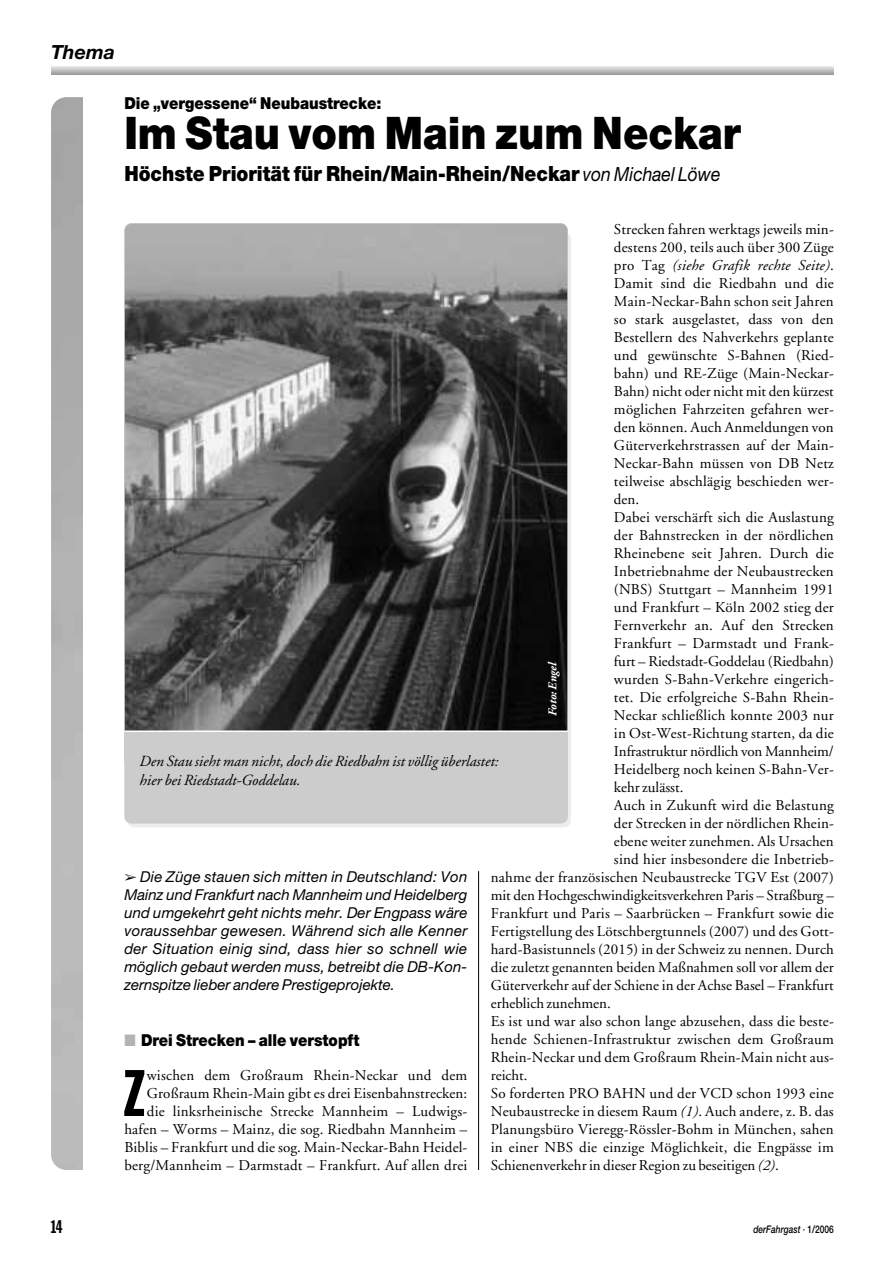
<style>
.page{position:relative;width:893px;height:1263px;background:#fff}
.page>*{position:absolute;margin:0;border:0;box-sizing:border-box;transform-origin:0 0}
.t1{font:64.5px "Franklin Gothic Extra Cond";color:#000}
.t2{font:900 45px "Helvetica Neue";color:#000;scale:.9 1}
.t3{font:900 21px "Helvetica Neue";color:#000;scale:.9 1}
.t4{font:italic 700 19.5px "Helvetica Neue";color:#000}
.t5{font:18px "Franklin Gothic Extra Cond";color:#000}
.t6{font:900 16.5px "Helvetica Neue";color:#000;scale:.9 1}
.t7{font:italic 15.45px/18.6px "Adobe Garamond";color:#000}
.t8{font:15px/18px "Adobe Garamond";letter-spacing:.015em;color:#000;text-align:right}
.t9{font:italic 15px/18px "Helvetica Neue";color:#000;text-align:justify}
.t10{font:15px "Adobe Garamond";letter-spacing:-.005em;color:#000}
.t11{font:15px "Adobe Garamond";letter-spacing:-.01em;color:#000}
.t12{font:italic 15px "Adobe Garamond";letter-spacing:.015em;color:#000}
.t13{font:italic 700 12px "Adobe Garamond";color:#fff}
.t14{font:italic 500 10.5px "Helvetica Neue";color:#000;scale:.8 1}
.s1{font-weight:400;font-style:italic;font-size:19.5px}
.s2{font-style:normal}
.s3{font-style:italic}
.s4{color:#b3b3b3}
</style>
<div class="page">
<hr style="left:51px;top:66px;width:782px;height:2px;background:#e3e3e3">
<hr style="left:51px;top:67px;width:782px;height:2px;background:#d8d8d8">
<hr style="left:51px;top:68px;width:782px;height:2px;background:#cdcdcd">
<hr style="left:51px;top:69px;width:782px;height:2px;background:#c1c1c1">
<hr style="left:51px;top:70px;width:782px;height:2px;background:#b6b6b6">
<hr style="left:51px;top:71px;width:782px;height:2px;background:#ababab">
<hr style="left:51px;top:72px;width:782px;height:2px;background:#a0a0a0">
<hr style="left:51px;top:73px;width:782px;height:2px;background:#959595">
<hr style="left:51px;top:74px;width:782px;height:1px;background:#8f8f8f">
<div style="left:124px;top:291px;width:444px;height:533px;background:#ccc;border-radius:7px"></div>
<img style="left:125px;top:224px;width:442px;height:516px;border-radius:7px">
<div style="left:124px;top:732px;width:444px;height:31px;background:#ccc"></div>
<hr style="left:478px;top:871px;width:1px;height:299px;background:#000">
<hr style="left:124px;top:731px;width:444px;height:1px;background:#fff">
<h3 class="t4" style="left:51px;top:45px;width:65px">Thema</h3>
<p class="t6" style="left:124px;top:97px;width:287px">Die „vergessene“ Neubaustrecke:</p>
<h2 class="t2" style="left:124px;top:117px;width:686px">Im Stau vom Main zum Neckar</h2>
<h3 class="t3" style="left:124px;top:166px;width:664px">Höchste Priorität für Rhein/Main-Rhein/Neckar <span class="s1">von Michael Löwe</span></h3>
<p class="t8" style="left:614px;top:222px;width:221px">Strecken fahren werktags jeweils min-</p>
<p class="t8" style="left:614px;top:240px;width:221px">destens 200, teils auch über 300 Züge</p>
<p class="t12" style="left:614px;top:259px;width:221px"><span class="s2">pro Tag</span> (siehe Grafik rechte Seite)<span class="s2">.</span></p>
<p class="t8" style="left:614px;top:276px;width:221px">Damit sind die Riedbahn und die</p>
<p class="t8" style="left:614px;top:294px;width:221px">Main-Neckar-Bahn schon seit Jahren</p>
<p class="t8" style="left:614px;top:312px;width:221px">so stark ausgelastet, dass von den</p>
<p class="t8" style="left:614px;top:330px;width:221px">Bestellern des Nahverkehrs geplante</p>
<p class="t8" style="left:614px;top:348px;width:221px">und gewünschte S-Bahnen (Ried-</p>
<p class="t8" style="left:614px;top:366px;width:221px">bahn) und RE-Züge (Main-Neckar-</p>
<p class="t8" style="left:614px;top:384px;width:221px">Bahn) nicht oder nicht mit den kürzest</p>
<p class="t8" style="left:614px;top:402px;width:221px">möglichen Fahrzeiten gefahren wer-</p>
<p class="t8" style="left:614px;top:420px;width:221px">den können. Auch Anmeldungen von</p>
<p class="t8" style="left:614px;top:438px;width:221px">Güterverkehrstrassen auf der Main-</p>
<p class="t8" style="left:614px;top:456px;width:221px">Neckar-Bahn müssen von DB Netz</p>
<p class="t8" style="left:614px;top:474px;width:221px">teilweise abschlägig beschieden wer-</p>
<p class="t8" style="left:614px;top:492px;width:27px">den.</p>
<p class="t8" style="left:614px;top:510px;width:221px">Dabei verschärft sich die Auslastung</p>
<p class="t8" style="left:614px;top:528px;width:221px">der Bahnstrecken in der nördlichen</p>
<p class="t8" style="left:614px;top:546px;width:221px">Rheinebene seit Jahren. Durch die</p>
<p class="t8" style="left:614px;top:564px;width:221px">Inbetriebnahme der Neubaustrecken</p>
<p class="t8" style="left:614px;top:582px;width:221px">(NBS) Stuttgart – Mannheim 1991</p>
<p class="t8" style="left:614px;top:600px;width:221px">und Frankfurt – Köln 2002 stieg der</p>
<p class="t8" style="left:614px;top:618px;width:221px">Fernverkehr an. Auf den Strecken</p>
<p class="t8" style="left:614px;top:636px;width:221px">Frankfurt – Darmstadt und Frank-</p>
<p class="t8" style="left:614px;top:654px;width:221px">furt – Riedstadt-Goddelau (Riedbahn)</p>
<p class="t8" style="left:614px;top:672px;width:221px">wurden S-Bahn-Verkehre eingerich-</p>
<p class="t8" style="left:614px;top:690px;width:221px">tet. Die erfolgreiche S-Bahn Rhein-</p>
<p class="t8" style="left:614px;top:708px;width:221px">Neckar schließlich konnte 2003 nur</p>
<p class="t8" style="left:614px;top:726px;width:221px">in Ost-West-Richtung starten, da die</p>
<p class="t11" style="left:614px;top:745px;width:221px">Infrastruktur nördlich von Mannheim/</p>
<p class="t8" style="left:614px;top:762px;width:221px">Heidelberg noch keinen S-Bahn-Ver-</p>
<p class="t8" style="left:614px;top:780px;width:71px">kehr zulässt.</p>
<p class="t8" style="left:614px;top:798px;width:221px">Auch in Zukunft wird die Belastung</p>
<p class="t8" style="left:614px;top:816px;width:221px">der Strecken in der nördlichen Rhein-</p>
<p class="t8" style="left:614px;top:834px;width:221px">ebene weiter zunehmen. Als Ursachen</p>
<p class="t8" style="left:614px;top:852px;width:221px">sind hier insbesondere die Inbetrieb-</p>
<p class="t8" style="left:491px;top:870px;width:344px">nahme der französischen Neubaustrecke TGV Est (2007)</p>
<p class="t10" style="left:491px;top:889px;width:344px">mit den Hochgeschwindigkeitsverkehren Paris – Straßburg –</p>
<p class="t8" style="left:491px;top:906px;width:344px">Frankfurt und Paris – Saarbrücken – Frankfurt sowie die</p>
<p class="t8" style="left:491px;top:924px;width:344px">Fertigstellung des Lötschbergtunnels (2007) und des Gott-</p>
<p class="t8" style="left:491px;top:942px;width:344px">hard-Basistunnels (2015) in der Schweiz zu nennen. Durch</p>
<p class="t8" style="left:491px;top:960px;width:344px">die zuletzt genannten beiden Maßnahmen soll vor allem der</p>
<p class="t8" style="left:491px;top:978px;width:344px">Güterverkehr auf der Schiene in der Achse Basel – Frankfurt</p>
<p class="t8" style="left:491px;top:996px;width:122px">erheblich zunehmen.</p>
<p class="t8" style="left:491px;top:1014px;width:344px">Es ist und war also schon lange abzusehen, dass die beste-</p>
<p class="t8" style="left:491px;top:1032px;width:344px">hende Schienen-Infrastruktur zwischen dem Großraum</p>
<p class="t8" style="left:491px;top:1050px;width:344px">Rhein-Neckar und dem Großraum Rhein-Main nicht aus-</p>
<p class="t8" style="left:491px;top:1068px;width:38px">reicht.</p>
<p class="t8" style="left:491px;top:1086px;width:344px">So forderten PRO BAHN und der VCD schon 1993 eine</p>
<p class="t8" style="left:491px;top:1104px;width:344px">Neubaustrecke in diesem Raum <span class="s3">(1)</span>. Auch andere, z. B. das</p>
<p class="t8" style="left:491px;top:1122px;width:344px">Planungsbüro Vieregg-Rössler-Bohm in München, sahen</p>
<p class="t8" style="left:491px;top:1140px;width:344px">in einer NBS die einzige Möglichkeit, die Engpässe im</p>
<p class="t8" style="left:491px;top:1158px;width:289px">Schienenverkehr in dieser Region zu beseitigen <span class="s3">(2)</span>.</p>
<p class="t13" style="left:548px;top:716px;width:55px;rotate:-90deg">Foto: Engel</p>
<p class="t7" style="left:140px;top:754px;width:360px">Den Stau sieht man nicht, doch die Riedbahn ist völlig überlastet: hier bei Riedstadt-Goddelau.</p>
<p class="t9" style="left:124px;top:869px;width:344px">➢ Die Züge stauen sich mitten in Deutschland: Von Mainz und Frankfurt nach Mannheim und Heidelberg und umgekehrt geht nichts mehr. Der Engpass wäre voraussehbar gewesen. Während sich alle Kenner der Situation einig sind, dass hier so schnell wie möglich gebaut werden muss, betreibt die DB-Kon&shy;zernspitze lieber andere Prestigeprojekte.</p>
<p class="t6" style="left:124px;top:1034px;width:263px"><span class="s4">■</span> Drei Strecken – alle verstopft</p>
<h1 class="t1" style="left:124px;top:1070px;width:22px">Z</h1>
<p class="t8" style="left:124px;top:1068px;width:344px">wischen dem Großraum Rhein-Neckar und dem Großraum Rhein-Main gibt es drei Eisenbahnstrecken:<br>die linksrheinische Strecke Mannheim – Ludwigs&shy;hafen – Worms – Mainz, die sog. Riedbahn Mannheim – Biblis – Frankfurt und die sog. Main-Neckar-Bahn Heidel&shy;berg/Mannheim – Darmstadt – Frankfurt. Auf allen drei</p>
<p class="t5" style="left:51px;top:1220px;width:13px">14</p>
<p class="t14" style="left:753px;top:1226px;width:102px">derFahrgast <span class="s2">· 1/2006</span></p>
</div>
